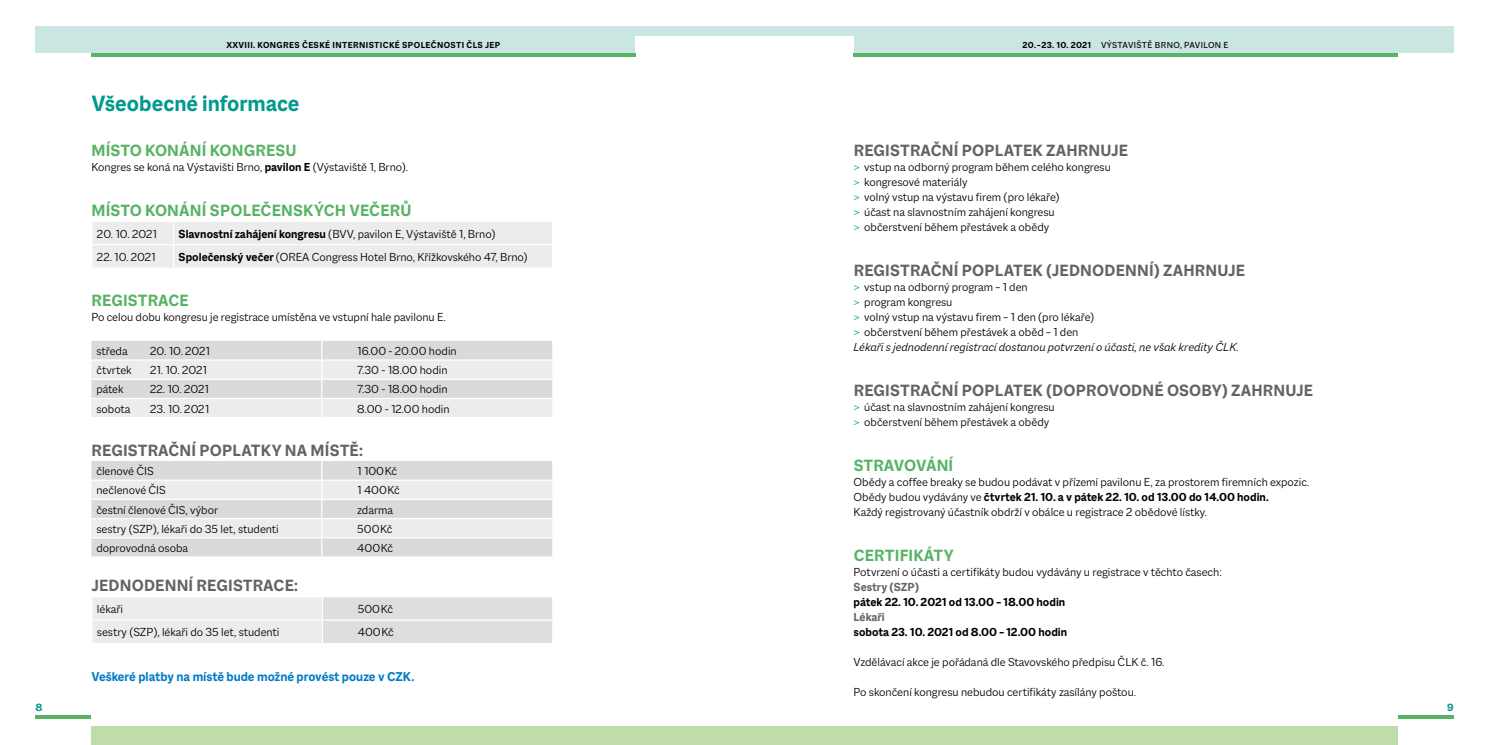
<style>
.page{position:relative;width:1489px;height:745px;background:#fff}
.page>*{position:absolute;margin:0;border:0;box-sizing:border-box;transform-origin:0 0}
.t1{font:700 23.75px "Macklin Sans";color:#00998c}
.H3_new{font:700 17.5px "Macklin Sans";letter-spacing:.01em;color:#636362}
.t2{font:700 17.5px "Macklin Sans";letter-spacing:.01em;color:#57b365}
.t3{font:700 17.5px "Macklin Sans";letter-spacing:-.01em;color:#57b365}
.PP_H1{font:700 13.75px "Macklin Sans";color:#007bc5}
.P{font:300 12.5px "Macklin Sans";color:#000}
.P-2{font:700 12.5px "Macklin Sans";color:#000}
.tetx{font:italic 300 12.5px "Macklin Sans";color:#000}
.tetx-2{font:300 12.5px "Macklin Sans";color:#000}
.H4_new{font:700 12.5px "Macklin Sans";color:#636362}
.t4{font:700 11.25px "Macklin Sans";color:#00998c}
.t5{font:700 9.38px "Macklin Sans";letter-spacing:.04em;color:#000}
.t6{font:9.38px "Macklin Sans";letter-spacing:.04em;color:#000}
.s1{font-weight:700}
.s2{color:#00998c}
.s3{font-weight:300}
</style>
<div class="page">
<div style="left:628px;top:26px;width:116px;height:9px;background:#cae6e3"></div>
<div style="left:744px;top:26px;width:116px;height:9px;background:#cae6e3"></div>
<div style="left:35px;top:26px;width:600px;height:27px;background:#cae6e3"></div>
<div style="left:853px;top:26px;width:600px;height:27px;background:#cae6e3"></div>
<div style="left:91px;top:725px;width:1306px;height:19px;background:#c0dcab"></div>
<hr style="left:91px;top:53px;width:544px;height:4px;background:#57b365">
<hr style="left:853px;top:53px;width:544px;height:4px;background:#57b365">
<hr style="left:35px;top:715px;width:56px;height:3px;background:#57b365">
<hr style="left:1397px;top:715px;width:56px;height:3px;background:#57b365">
<div style="left:93px;top:222px;width:459px;height:45px;background:#ececed"></div>
<svg style="left:91px;top:341px;width:461px;height:76px;background:#e4e4e4"></svg>
<svg style="left:91px;top:461px;width:461px;height:95px;background:#e2e2e3"></svg>
<svg style="left:93px;top:597px;width:459px;height:45px;background:#e5e5e6"></svg>
<p class="t5" style="left:226px;top:39px;width:275px">XXVIII. KONGRES ČESKÉ INTERNISTICKÉ SPOLEČNOSTI ČLS JEP</p>
<p class="t6" style="left:1022px;top:39px;width:207px"><span class="s1">20. – 23. 10. 2021</span> VÝSTAVIŠTĚ BRNO, PAVILON E</p>
<h1 class="t1" style="left:91px;top:89px;width:210px">Všeobecné informace</h1>
<h2 class="t2" style="left:91px;top:140px;width:207px">MÍSTO KONÁNÍ KONGRESU</h2>
<h5 class="P" style="left:91px;top:159px;width:317px">Kongres se koná na Výstavišti Brno, <span class="s1">pavilon E</span> (Výstaviště 1, Brno).</h5>
<h2 class="t2" style="left:91px;top:200px;width:321px">MÍSTO KONÁNÍ SPOLEČENSKÝCH VEČERŮ</h2>
<h5 class="P" style="left:97px;top:226px;width:61px">20. 10. 2021</h5>
<h5 class="P" style="left:178px;top:226px;width:318px"><span class="s1">Slavnostní zahájení kongresu</span> (BVV, pavilon E, Výstaviště 1, Brno)</h5>
<h5 class="P" style="left:97px;top:250px;width:60px">22. 10. 2021</h5>
<h5 class="P" style="left:178px;top:250px;width:350px"><span class="s1">Společenský večer</span> (OREA Congress Hotel Brno, Křížkovského 47, Brno)</h5>
<h2 class="t2" style="left:91px;top:290px;width:99px">REGISTRACE</h2>
<h5 class="P" style="left:91px;top:309px;width:355px">Po celou dobu kongresu je registrace umístěna ve vstupní hale pavilonu E.</h5>
<h5 class="P" style="left:96px;top:343px;width:33px">středa</h5>
<h5 class="P" style="left:150px;top:343px;width:61px">20. 10. 2021</h5>
<h5 class="P" style="left:357px;top:343px;width:101px">16.00 - 20.00 hodin</h5>
<h5 class="P" style="left:96px;top:363px;width:37px">čtvrtek</h5>
<h5 class="P" style="left:150px;top:363px;width:58px">21. 10. 2021</h5>
<h5 class="P" style="left:357px;top:363px;width:92px">7.30 - 18.00 hodin</h5>
<h5 class="P" style="left:96px;top:382px;width:29px">pátek</h5>
<h5 class="P" style="left:150px;top:382px;width:60px">22. 10. 2021</h5>
<h5 class="P" style="left:357px;top:382px;width:92px">7.30 - 18.00 hodin</h5>
<h5 class="P" style="left:96px;top:401px;width:36px">sobota</h5>
<h5 class="P" style="left:150px;top:401px;width:60px">23. 10. 2021</h5>
<h5 class="P" style="left:357px;top:401px;width:94px">8.00 - 12.00 hodin</h5>
<p class="H3_new" style="left:91px;top:440px;width:273px">REGISTRAČNÍ POPLATKY NA MÍSTĚ:</p>
<h5 class="P" style="left:96px;top:463px;width:59px">členové ČIS</h5>
<h5 class="P" style="left:357px;top:463px;width:41px">1 100 Kč</h5>
<h5 class="P" style="left:96px;top:483px;width:71px">nečlenové ČIS</h5>
<h5 class="P" style="left:357px;top:483px;width:44px">1 400 Kč</h5>
<h5 class="P" style="left:96px;top:502px;width:123px">čestní členové ČIS, výbor</h5>
<h5 class="P" style="left:357px;top:502px;width:37px">zdarma</h5>
<h5 class="P" style="left:96px;top:521px;width:184px">sestry (SZP), lékaři do 35 let, studenti</h5>
<h5 class="P" style="left:357px;top:521px;width:37px">500 Kč</h5>
<h5 class="P" style="left:96px;top:540px;width:93px">doprovodná osoba</h5>
<h5 class="P" style="left:357px;top:540px;width:37px">400 Kč</h5>
<p class="H3_new" style="left:91px;top:575px;width:208px">JEDNODENNÍ REGISTRACE:</p>
<p class="tetx-2" style="left:97px;top:601px;width:28px">lékaři</p>
<p class="tetx-2" style="left:358px;top:601px;width:37px">500 Kč</p>
<p class="tetx-2" style="left:97px;top:625px;width:184px">sestry (SZP), lékaři do 35 let, studenti</p>
<p class="tetx-2" style="left:358px;top:625px;width:37px">400 Kč</p>
<p class="PP_H1" style="left:91px;top:668px;width:324px">Veškeré platby na místě bude možné provést pouze v CZK.</p>
<p class="H3_new" style="left:853px;top:140px;width:276px">REGISTRAČNÍ POPLATEK ZAHRNUJE</p>
<p class="P" style="left:853px;top:159px;width:259px"><span class="s2">&gt;</span> vstup na odborný program během celého kongresu</p>
<p class="P" style="left:853px;top:174px;width:115px"><span class="s2">&gt;</span> kongresové materiály</p>
<p class="P" style="left:853px;top:189px;width:207px"><span class="s2">&gt;</span> volný vstup na výstavu firem (pro lékaře)</p>
<p class="P" style="left:853px;top:204px;width:203px"><span class="s2">&gt;</span> účast na slavnostním zahájení kongresu</p>
<p class="P" style="left:853px;top:219px;width:197px"><span class="s2">&gt;</span> občerstvení během přestávek a obědy</p>
<p class="H3_new" style="left:853px;top:260px;width:393px">REGISTRAČNÍ POPLATEK (JEDNODENNÍ) ZAHRNUJE</p>
<p class="P" style="left:853px;top:279px;width:176px"><span class="s2">&gt;</span> vstup na odborný program – 1 den</p>
<p class="P" style="left:853px;top:294px;width:100px"><span class="s2">&gt;</span> program kongresu</p>
<p class="P" style="left:853px;top:309px;width:242px"><span class="s2">&gt;</span> volný vstup na výstavu firem – 1 den (pro lékaře)</p>
<p class="P" style="left:853px;top:324px;width:226px"><span class="s2">&gt;</span> občerstvení během přestávek a oběd – 1 den</p>
<p class="tetx" style="left:853px;top:339px;width:387px">Lékaři s jednodenní registrací dostanou potvrzení o účasti, ne však kredity ČLK.</p>
<p class="H3_new" style="left:853px;top:380px;width:461px">REGISTRAČNÍ POPLATEK (DOPROVODNÉ OSOBY) ZAHRNUJE</p>
<p class="P" style="left:853px;top:399px;width:203px"><span class="s2">&gt;</span> účast na slavnostním zahájení kongresu</p>
<p class="P" style="left:853px;top:414px;width:197px"><span class="s2">&gt;</span> občerstvení během přestávek a obědy</p>
<h2 class="t3" style="left:853px;top:455px;width:101px">STRAVOVÁNÍ</h2>
<h5 class="P" style="left:853px;top:474px;width:456px">Obědy a coffee breaky se budou podávat v přízemí pavilonu E, za prostorem firemních expozic.</h5>
<h5 class="P-2" style="left:853px;top:489px;width:416px"><span class="s3">Obědy budou vydávány ve</span> čtvrtek 21. 10. a v pátek 22. 10. od 13.00 do 14.00 hodin.</h5>
<h5 class="P" style="left:853px;top:504px;width:354px">Každý registrovaný účastník obdrží v obálce u registrace 2 obědové lístky.</h5>
<h2 class="t2" style="left:853px;top:545px;width:102px">CERTIFIKÁTY</h2>
<h5 class="P" style="left:853px;top:564px;width:369px">Potvrzení o účasti a certifikáty budou vydávány u registrace v těchto časech:</h5>
<h5 class="H4_new" style="left:853px;top:579px;width:67px">Sestry (SZP)</h5>
<h5 class="P-2" style="left:853px;top:594px;width:213px">pátek 22. 10. 2021 od 13.00 – 18.00 hodin</h5>
<h5 class="H4_new" style="left:853px;top:609px;width:33px">Lékaři</h5>
<h5 class="P-2" style="left:853px;top:624px;width:215px">sobota 23. 10. 2021 od 8.00 – 12.00 hodin</h5>
<h5 class="P" style="left:853px;top:654px;width:311px">Vzdělávací akce je pořádaná dle Stavovského předpisu ČLK č. 16.</h5>
<h5 class="P" style="left:853px;top:684px;width:283px">Po skončení kongresu nebudou certifikáty zasílány poštou.</h5>
<p class="t4" style="left:35px;top:700px;width:9px">8</p>
<p class="t4" style="left:1446px;top:700px;width:8px">9</p>
</div>
